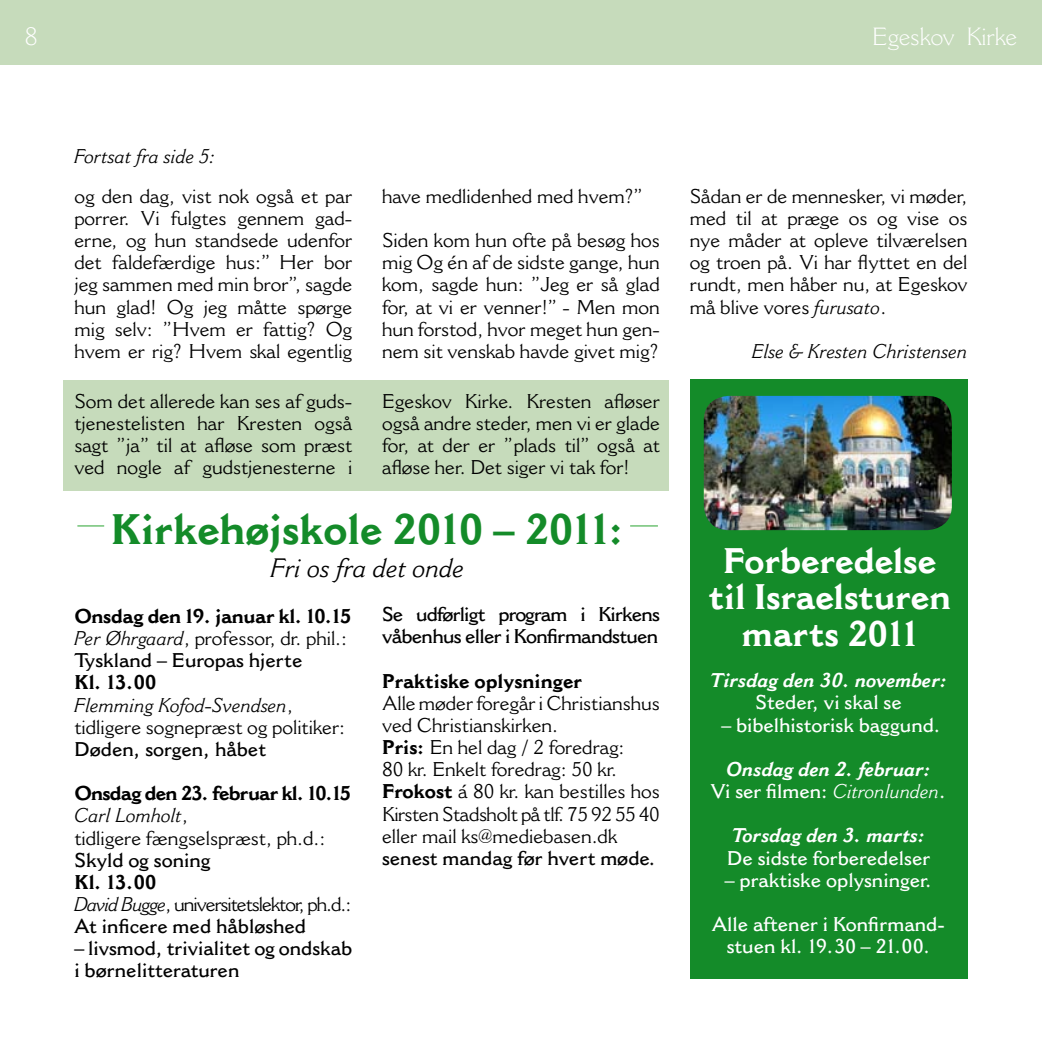
<style>
.page{position:relative;width:1042px;height:1042px;background:#fff}
.page>*{position:absolute;margin:0;border:0;box-sizing:border-box;transform-origin:0 0}
.t1{font:700 42px "Cantoria MT Std";color:#148b29}
.t2{font:700 35px/36.8px "Cantoria MT Std";color:#fff;text-align:center}
.t3{font:italic 26.25px "Cantoria MT Std";color:#000}
.t4{font:300 24.5px "Cantoria MT Std";color:#fff}
.t5{font:19.6px/22.2px "Cantoria MT Std";color:#000;text-align:justify}
.t6{font:600 19.6px/22.2px "Cantoria MT Std";color:#fff;text-align:center}
.t7{font:600 19.6px/22.2px "Cantoria MT Std";color:#000}
.t8{font:700 19.6px/22.2px "Cantoria MT Std";letter-spacing:-.01em;color:#000}
.t9{font:italic 700 19.6px/22.2px "Cantoria MT Std";color:#fff;text-align:center}
.t10{font:19.6px/22.2px "Cantoria MT Std";letter-spacing:-.05em;color:#000}
.t11{font:600 19.6px/22.2px "Cantoria MT Std";letter-spacing:-.035em;color:#000}
.t12{font:italic 19.6px "Cantoria MT Std";color:#000}
.s1{font-style:italic}
.s2{font-weight:600;font-style:normal}
.s3{font-weight:400}
.s4{font-weight:700}
.s5{font-weight:400;font-style:italic}
.s6{font-weight:600}
</style>
<div class="page">
<div style="left:0;top:0;width:1042px;height:64px;background:#c6dbbb"></div>
<div style="left:690px;top:379px;width:277px;height:600px;background:#148b29"></div>
<svg style="left:77px;top:525px;width:27px;height:1px"></svg>
<svg style="left:630px;top:525px;width:28px;height:1px"></svg>
<img style="left:704px;top:396px;width:248px;height:134px">
<div style="left:63px;top:379px;width:605px;height:111px;background:#c6dbbb"></div>
<p class="t4" style="left:25px;top:22px;width:14px">8</p>
<p class="t4" style="left:872px;top:22px;width:146px">Egeskov Kirke</p>
<p class="t12" style="left:74px;top:144px;width:142px">Fortsat fra side 5:</p>
<p class="t5" style="left:74px;top:185px;width:279px">og den dag, vist nok også et par porrer. Vi fulgtes gennem gad&shy;erne, og hun standsede udenfor det faldefærdige hus:” Her bor jeg sammen med min bror”, sagde hun glad! Og jeg måtte spørge mig selv: ”Hvem er fattig? Og hvem er rig? Hvem skal egentlig</p>
<p class="t5" style="left:382px;top:185px;width:263px">have medlidenhed med hvem?”</p>
<p class="t5" style="left:382px;top:229px;width:279px">Siden kom hun ofte på besøg hos mig Og én af de sidste gange, hun kom, sagde hun: ”Jeg er så glad for, at vi er venner!” - Men mon hun forstod, hvor meget hun gen&shy;nem sit venskab havde givet mig?</p>
<p class="t5" style="left:74px;top:390px;width:279px">Som det allerede kan ses af guds&shy;tjenestelisten har Kresten også sagt ”ja” til at afløse som præst ved nogle af gudstjenesterne i</p>
<p class="t5" style="left:382px;top:390px;width:279px">Egeskov Kirke. Kresten afløser også andre steder, men vi er glade for, at der er ”plads til” også at afløse her. Det siger vi tak for!</p>
<p class="t5" style="left:690px;top:185px;width:279px">Sådan er de mennesker, vi møder, med til at præge os og vise os nye måder at opleve tilværelsen og troen på. Vi har flyttet en del rundt, men håber nu, at Egeskov må blive vores <span class="s1">furusato</span>.</p>
<p class="t12" style="left:752px;top:339px;width:217px">Else &amp; Kresten Christensen</p>
<h1 class="t1" style="left:111px;top:503px;width:516px">Kirkehøjskole 2010 – 2011:</h1>
<h3 class="t3" style="left:271px;top:552px;width:195px">Fri os fra det onde</h3>
<h2 class="t2" style="left:709px;top:542px;width:244px">Forberedelse til Israelsturen marts 2011</h2>
<p class="t9" style="left:710px;top:669px;width:238px">Tirsdag den 30. november:</p>
<p class="t6" style="left:755px;top:691px;width:148px">Steder, vi skal se</p>
<p class="t6" style="left:721px;top:713px;width:221px">– bibelhistorisk baggund.</p>
<p class="t9" style="left:711px;top:758px;width:237px">Onsdag den 2. februar:<br><span class="s2">Vi ser filmen:</span> <span class="s3">Citronlunden</span><span class="s2">.</span></p>
<p class="t9" style="left:732px;top:824px;width:195px">Torsdag den 3. marts:</p>
<p class="t6" style="left:727px;top:846px;width:205px">De sidste forberedelser</p>
<p class="t6" style="left:725px;top:868px;width:209px">– praktiske oplysninger.</p>
<p class="t6" style="left:712px;top:913px;width:234px">Alle aftener i Konfirmand&shy;stuen kl. 19.30 – 21.00.</p>
<p class="t11" style="left:382px;top:603px;width:279px">Se udførligt program i Kirkens våbenhus eller i Konfirmandstuen</p>
<p class="t8" style="left:382px;top:669px;width:201px">Praktiske oplysninger</p>
<p class="t5" style="left:382px;top:692px;width:279px;text-align:left">Alle møder foregår i Christianshus ved Christianskirken.<br><span class="s4">Pris:</span> En hel dag / 2 foredrag:<br>80 kr. Enkelt foredrag: 50 kr.<br><span class="s4">Frokost</span> á 80 kr. kan bestilles hos<br>Kirsten Stadsholt på tlf. 75 92 55 40 eller mail ks@mediebasen.dk</p>
<p class="t7" style="left:382px;top:847px;width:275px">senest mandag før hvert møde.</p>
<p class="t8" style="left:74px;top:605px;width:278px">Onsdag den 19. januar kl. 10.15<br><span class="s5">Per Øhrgaard</span><span class="s3">, professor, dr. phil.:<br></span><span class="s6">Tyskland – Europas hjerte</span></p>
<p class="t5" style="left:74px;top:671px;width:272px;text-align:left"><span class="s4">Kl. 13.00<br></span><span class="s1">Flemming Kofod-Svendsen</span>, tidligere sognepræst og politiker:</p>
<p class="t7" style="left:74px;top:738px;width:193px">Døden, sorgen, håbet</p>
<p class="t5" style="left:74px;top:782px;width:278px;text-align:left"><span class="s4">Onsdag den 23. februar kl. 10.15<br></span><span class="s1">Carl Lomholt</span>,<br>tidligere fængselspræst, ph.d.:</p>
<p class="t7" style="left:74px;top:848px;width:138px">Skyld og soning</p>
<p class="t10" style="left:74px;top:871px;width:278px"><span class="s4">Kl. 13.00<br></span><span class="s1">David Bugge</span>, universitetslektor, ph.d.:<br><span class="s6">At inficere med håbløshed</span></p>
<p class="t7" style="left:74px;top:937px;width:279px">– livsmod, trivialitet og ondskab i børnelitteraturen</p>
</div>
